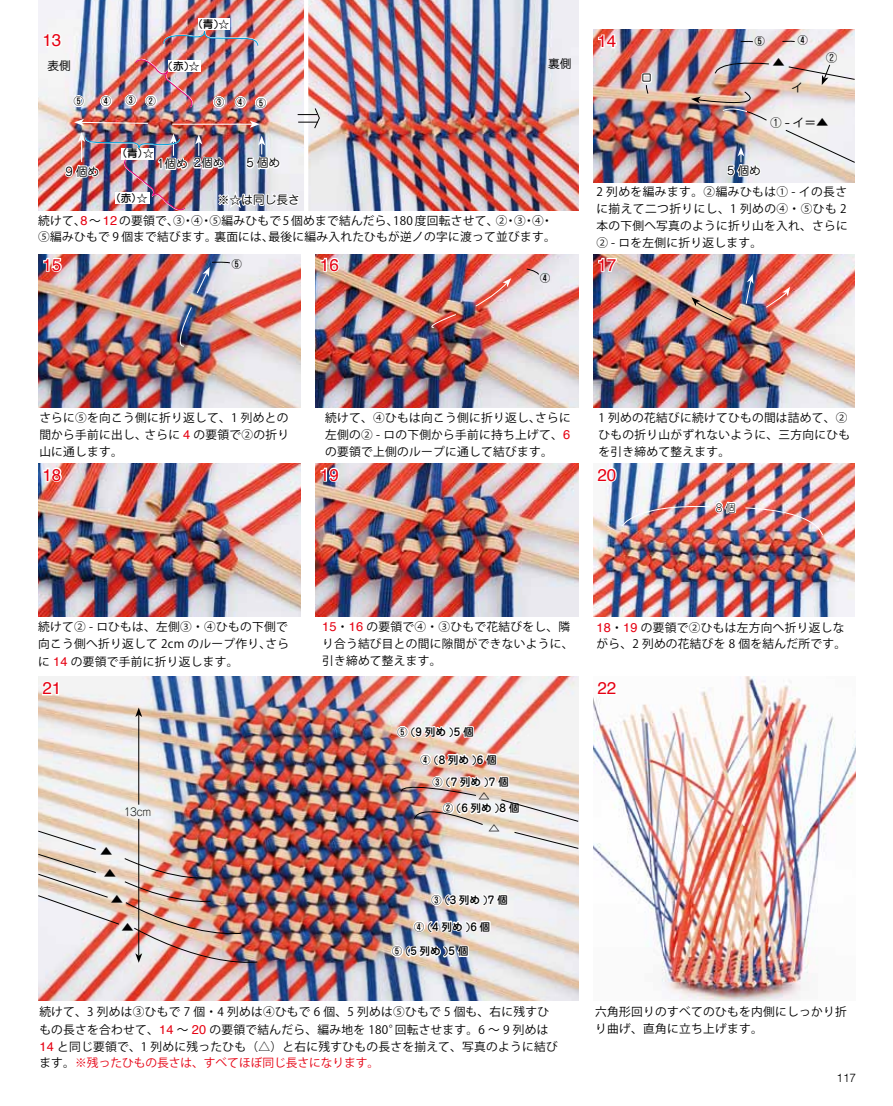
<style>
.page{position:relative;width:893px;height:1106px;background:#fff}
.page>*{position:absolute;margin:0;border:0;box-sizing:border-box;transform-origin:0 0}
.t1{font:16.95px "Helvetica";color:#e60012}
.t2{font:11.7px/17px "Koz Go Pro";letter-spacing:.025em;color:#000}
.t3{font:11.7px/22px "Jun 201";color:#000;text-align:center}
.t4{font:300 11.7px "Helvetica";color:#000}
.t5{font:500 10.65px "Jun 34";letter-spacing:.25em;color:#000}
.t6{font:300 10.65px "Jun 101";color:#000}
.s1{font-family:"Helvetica";font-size:12.75px;color:#e60012}
.s2{color:#e60012}
</style>
<div class="page">
<img style="left:38px;top:0;width:540px;height:211px">
<div style="left:198px;top:18px;width:32px;height:12px;background:#fff"></div>
<img style="left:38px;top:254px;width:263px;height:153px">
<svg style="left:42px;top:257px;width:21px;height:17px"></svg>
<img style="left:593px;top:30px;width:262px;height:152px">
<img style="left:593px;top:254px;width:262px;height:153px">
<svg style="left:597px;top:31px;width:21px;height:19px"></svg>
<svg style="left:597px;top:257px;width:22px;height:16px"></svg>
<img style="left:316px;top:254px;width:262px;height:153px">
<svg style="left:319px;top:256px;width:22px;height:17px"></svg>
<img style="left:38px;top:463px;width:263px;height:153px">
<img style="left:38px;top:676px;width:540px;height:324px">
<svg style="left:42px;top:466px;width:21px;height:17px"></svg>
<svg style="left:40px;top:679px;width:20px;height:17px"></svg>
<img style="left:593px;top:463px;width:262px;height:153px">
<img style="left:593px;top:676px;width:263px;height:324px">
<svg style="left:595px;top:466px;width:23px;height:17px"></svg>
<svg style="left:595px;top:679px;width:23px;height:17px"></svg>
<img style="left:316px;top:463px;width:262px;height:153px">
<svg style="left:319px;top:466px;width:22px;height:17px"></svg>
<hr style="left:304px;top:0;width:4px;height:212px;background:#fff">
<svg style="left:785px;top:129px;width:70px;height:34px"></svg>
<svg style="left:714px;top:60px;width:56px;height:14px"></svg>
<svg style="left:788px;top:64px;width:67px;height:21px"></svg>
<img style="left:691px;top:91px;width:83px;height:92px">
<svg style="left:639px;top:71px;width:15px;height:23px"></svg>
<svg style="left:782px;top:41px;width:13px;height:1px"></svg>
<svg style="left:740px;top:41px;width:14px;height:1px"></svg>
<svg style="left:172px;top:306px;width:20px;height:43px"></svg>
<svg style="left:196px;top:261px;width:35px;height:33px"></svg>
<svg style="left:422px;top:313px;width:35px;height:15px"></svg>
<svg style="left:475px;top:278px;width:36px;height:29px"></svg>
<svg style="left:526px;top:268px;width:14px;height:7px"></svg>
<svg style="left:766px;top:287px;width:24px;height:21px"></svg>
<svg style="left:691px;top:297px;width:41px;height:24px"></svg>
<svg style="left:745px;top:274px;width:8px;height:30px"></svg>
<img style="left:621px;top:497px;width:116px;height:30px">
<img style="left:744px;top:507px;width:79px;height:29px">
<hr style="left:138px;top:819px;width:1px;height:136px;background:#000">
<hr style="left:138px;top:714px;width:1px;height:90px;background:#000">
<svg style="left:135px;top:707px;width:7px;height:10px"></svg>
<img style="left:389px;top:866px;width:120px;height:96px">
<img style="left:38px;top:830px;width:220px;height:138px">
<svg style="left:514px;top:831px;width:65px;height:18px"></svg>
<img style="left:395px;top:684px;width:184px;height:141px">
<img style="left:42px;top:30px;width:278px;height:181px">
<h1 class="t1" style="left:43px;top:27px;width:20px">13</h1>
<p class="t5" style="left:192px;top:17px;width:39px">（青)☆</p>
<p class="t3" style="left:47px;top:54px;width:25px">表側</p>
<p class="t3" style="left:548px;top:52px;width:25px">裏側</p>
<p class="t5" style="left:168px;top:59px;width:33px">(赤)☆</p>
<p class="t5" style="left:73px;top:94px;width:12px">⑤</p>
<p class="t5" style="left:101px;top:94px;width:12px">④</p>
<p class="t5" style="left:125px;top:93px;width:32px">③ ②</p>
<p class="t5" style="left:214px;top:95px;width:54px">③④⑤</p>
<p class="t3" style="left:65px;top:160px;width:35px">9 個め</p>
<p class="t5" style="left:117px;top:146px;width:39px">（青）☆</p>
<p class="t5" style="left:110px;top:191px;width:39px">（赤）☆</p>
<p class="t3" style="left:247px;top:151px;width:35px">5 個め</p>
<p class="t3" style="left:194px;top:151px;width:32px">2個め</p>
<p class="t3" style="left:157px;top:152px;width:32px">1個め</p>
<p class="t3" style="left:218px;top:188px;width:83px">※☆は同じ長さ</p>
<p class="t2" style="left:38px;top:213px;width:519px;line-height:16.4px">続けて、<span class="s1">8</span>〜<span class="s1">12</span>の要領で、③・④・⑤編みひもで 5 個めまで結んだら、180 度回転させて、②・③・④・<br>⑤編みひもで 9 個まで結びます。裏面には、最後に編み入れたひもが逆ノの字に渡って並びます。</p>
<h1 class="t1" style="left:43px;top:252px;width:20px">15</h1>
<p class="t5" style="left:232px;top:256px;width:12px">⑤</p>
<h1 class="t1" style="left:320px;top:252px;width:20px">16</h1>
<p class="t5" style="left:540px;top:271px;width:12px">④</p>
<h1 class="t1" style="left:597px;top:28px;width:20px">14</h1>
<p class="t3" style="left:641px;top:66px;width:13px">ロ</p>
<p class="t5" style="left:754px;top:34px;width:12px">⑤</p>
<p class="t5" style="left:797px;top:33px;width:12px">④</p>
<p class="t3" style="left:773px;top:51px;width:13px">▲</p>
<p class="t3" style="left:826px;top:46px;width:13px">②</p>
<p class="t3" style="left:791px;top:76px;width:13px">イ</p>
<p class="t3" style="left:770px;top:111px;width:59px">① - イ＝▲</p>
<p class="t3" style="left:727px;top:159px;width:35px">5 個め</p>
<p class="t2" style="left:596px;top:184px;width:253px;text-align:justify">2 列めを編みます。②編みひもは① - イの長さに揃えて二つ折りにし、1 列めの④・⑤ひも 2本の下側へ写真のように折り山を入れ、さらに② - ロを左側に折り返します。</p>
<h1 class="t1" style="left:597px;top:252px;width:20px">17</h1>
<p class="t2" style="left:39px;top:409px;width:251px;line-height:17.7px">さらに⑤を向こう側に折り返して、1 列めとの間から手前に出し、さらに <span class="s1">4</span> の要領で②の折り</p>
<p class="t2" style="left:39px;top:443px;width:85px">山に通します。</p>
<h1 class="t1" style="left:43px;top:461px;width:20px">18</h1>
<p class="t2" style="left:325px;top:409px;width:247px;line-height:17.7px">続けて、④ひもは向こう側に折り返し、さらに左側の② - ロの下側から手前に持ち上げて、<span class="s1">6</span></p>
<p class="t2" style="left:325px;top:443px;width:229px">の要領で上側のループに通して結びます。</p>
<h1 class="t1" style="left:320px;top:461px;width:20px">19</h1>
<p class="t2" style="left:598px;top:409px;width:253px">1 列めの花結びに続けてひもの間は詰めて、②ひもの折り山がずれないように、三方向にひもを引き締めて整えます。</p>
<h1 class="t1" style="left:597px;top:461px;width:20px">20</h1>
<p class="t6" style="left:716px;top:500px;width:21px">8個</p>
<p class="t2" style="left:38px;top:618px;width:252px;line-height:17.4px">続けて② - ロひもは、左側③・④ひもの下側で向こう側へ折り返して 2cm のループ作り、さらに <span class="s1">14</span> の要領で手前に折り返します。</p>
<h1 class="t1" style="left:43px;top:675px;width:20px">21</h1>
<p class="t6" style="left:123px;top:804px;width:29px">13cm</p>
<p class="t3" style="left:101px;top:840px;width:17px">▲ ▲</p>
<p class="t3" style="left:111px;top:887px;width:13px">▲</p>
<p class="t3" style="left:122px;top:915px;width:13px">▲</p>
<p class="t2" style="left:322px;top:619px;width:253px"><span class="s1">15</span>・<span class="s1">16</span> の要領で④・③ひもで花結びをし、隣り合う結び目との間に隙間ができないように、引き締めて整えます。</p>
<p class="t5" style="left:397px;top:725px;width:78px">⑤(9列め)5個</p>
<p class="t5" style="left:420px;top:752px;width:78px">④(8列め)6個</p>
<p class="t5" style="left:432px;top:775px;width:78px">③(7列め)7個</p>
<p class="t3" style="left:478px;top:784px;width:13px">△</p>
<p class="t5" style="left:443px;top:801px;width:78px">②(6列め)8個</p>
<p class="t3" style="left:488px;top:817px;width:13px">△</p>
<p class="t5" style="left:431px;top:892px;width:78px">③(3列め)7個</p>
<p class="t5" style="left:414px;top:919px;width:78px">④(4列め)6個</p>
<p class="t5" style="left:392px;top:944px;width:78px">⑤(5列め)5個</p>
<p class="t2" style="left:39px;top:1003px;width:520px">続けて、3 列めは③ひもで 7 個・4 列めは④ひもで 6 個、5 列めは⑤ひもで 5 個も、右に残すひもの長さを合わせて、<span class="s1">14</span> 〜 <span class="s1">20</span> の要領で結んだら、編み地を 180°回転させます。6 〜 9 列めは<span class="s1">14</span> と同じ要領で、1 列めに残ったひも（△）と右に残すひもの長さを揃えて、写真のように結びます。<span class="s2">※残ったひもの長さは、すべてほぼ同じ長さになります。</span></p>
<p class="t2" style="left:596px;top:619px;width:251px;line-height:16.4px"><span class="s1">18</span>・<span class="s1">19</span> の要領で②ひもは左方向へ折り返しながら、2 列めの花結びを 8 個を結んだ所です。</p>
<h1 class="t1" style="left:597px;top:675px;width:20px">22</h1>
<p class="t2" style="left:595px;top:1003px;width:253px">六角形回りのすべてのひもを内側にしっかり折り曲げ、直角に立ち上げます。</p>
<p class="t4" style="left:837px;top:1070px;width:21px">117</p>
</div>
